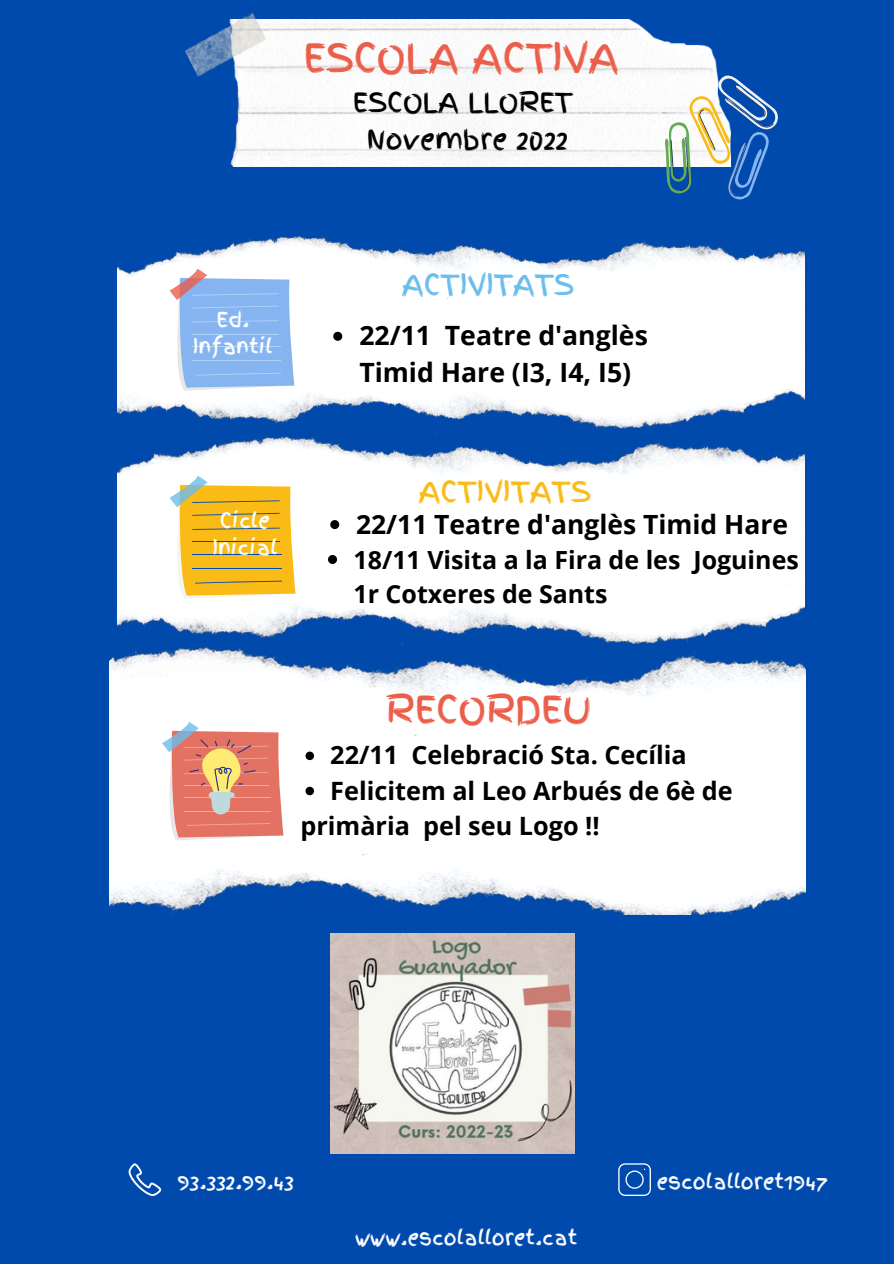
<style>
.page{position:relative;width:894px;height:1264px;background:#fff}
.page>*{position:absolute;margin:0;border:0;box-sizing:border-box;transform-origin:0 0}
.t1{font:39px "Finger Paint";color:#eb5e4a}
.t2{font:37.35px "Finger Paint";color:#eb5e4a}
.t3{font:28.35px "Finger Paint";color:#6bbded}
.t4{font:28.35px "Finger Paint";color:#fabb17}
.t5{font:700 26.55px/37.2px "Open Sans";color:#000}
.t6{font:26.55px/37.2px "Finger Paint";color:#000;text-align:center}
.t7{font:700 26.4px "Open Sans";color:#000}
.t8{font:700 25.2px "Open Sans";color:#000}
.t9{font:700 24.9px/35px "Open Sans";color:#000}
.t10{font:20.7px/26.7px "Finger Paint";color:#fff;text-align:center}
.t11{font:20.25px "Finger Paint";color:#fff}
</style>
<div class="page">
<div style="left:0;top:0;width:893px;height:1263px;background:#004aad"></div>
<img style="left:110px;top:602px;width:695px;height:312px">
<img style="left:117px;top:232px;width:687px;height:170px">
<img style="left:230px;top:19px;width:485px;height:148px">
<img style="left:185px;top:12px;width:83px;height:67px">
<svg style="left:645px;top:58px;width:133px;height:142px"></svg>
<svg style="left:169px;top:268px;width:125px;height:123px;background:#a2c3ef"></svg>
<img style="left:117px;top:402px;width:687px;height:277px">
<svg style="left:169px;top:475px;width:126px;height:123px;background:#eec451"></svg>
<svg style="left:162px;top:721px;width:121px;height:119px;background:#e59e8c"></svg>
<svg style="left:618px;top:1163px;width:32px;height:32px"></svg>
<svg style="left:128px;top:1163px;width:33px;height:32px"></svg>
<img style="left:330px;top:933px;width:244px;height:220px">
<svg style="left:305px;top:751px;width:9px;height:9px"></svg>
<svg style="left:305px;top:786px;width:9px;height:9px"></svg>
<svg style="left:333px;top:332px;width:9px;height:9px"></svg>
<svg style="left:330px;top:520px;width:9px;height:9px"></svg>
<svg style="left:328px;top:555px;width:9px;height:9px"></svg>
<h1 class="t1" style="left:303px;top:30px;width:316px">ESCOLA ACTIVA</h1>
<p class="t6" style="left:353px;top:83px;width:221px">ESCOLA LLORET<br>Novembre 2022</p>
<p class="t10" style="left:193px;top:306px;width:81px">Ed.<br>Infantil</p>
<p class="t3" style="left:402px;top:263px;width:173px">ACTIVITATS</p>
<p class="t5" style="left:359px;top:316px;width:290px">22/11 Teatre d'anglès<br>Timid Hare (I3, I4, I5)</p>
<p class="t10" style="left:212px;top:507px;width:67px">Cicle<br>Inicial</p>
<p class="t4" style="left:418px;top:470px;width:173px">ACTIVITATS</p>
<p class="t7" style="left:356px;top:505px;width:433px">22/11 Teatre d'anglès Timid Hare</p>
<p class="t9" style="left:353px;top:541px;width:446px">18/11 Visita a la Fira de les Joguines<br>1r Cotxeres de Sants</p>
<h2 class="t2" style="left:385px;top:681px;width:207px">RECORDEU</h2>
<p class="t8" style="left:330px;top:737px;width:358px">22/11 Celebració Sta. Cecília</p>
<p class="t8" style="left:330px;top:772px;width:404px">Felicitem al Leo Arbués de 6è de</p>
<p class="t8" style="left:300px;top:807px;width:300px">primària pel seu Logo !!</p>
<p class="t11" style="left:177px;top:1166px;width:118px">93.332.99.43</p>
<p class="t11" style="left:656px;top:1166px;width:173px">escolalloret1947</p>
<p class="t11" style="left:355px;top:1222px;width:224px">www.escolalloret.cat</p>
</div>
